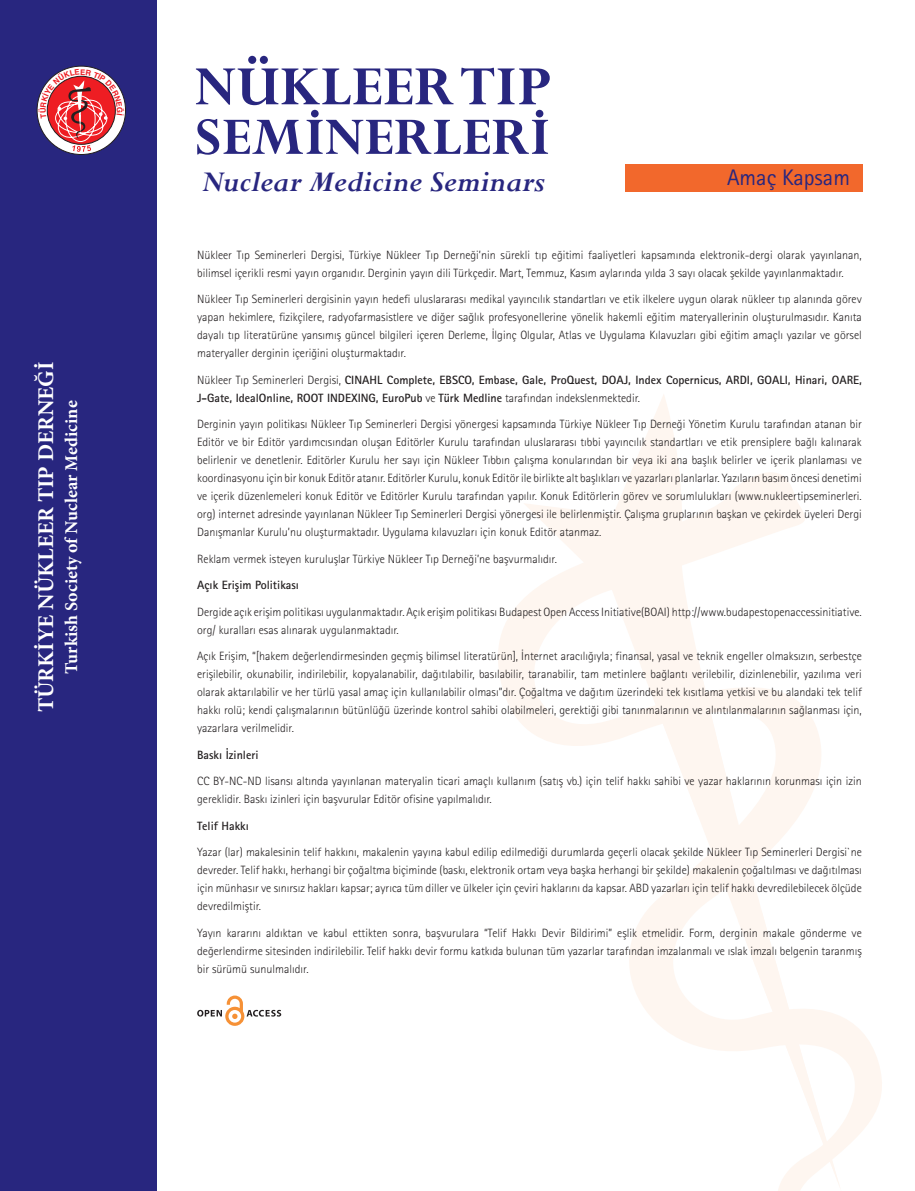
<style>
.page{position:relative;width:915px;height:1191px;background:#fff}
.page>*{position:absolute;margin:0;border:0;box-sizing:border-box;transform-origin:0 0}
.t1{font:700 61.2px "Perpetua Std";color:#28267f}
.t2{font:700 58.05px "Perpetua Std";color:#28267f}
.t3{font:italic 700 32.4px "Perpetua Std";color:#28267f}
.t4{font:700 22.5px "Minion Pro";color:#fff}
.t5{font:22.5px "Rotis Sans Serif Std";color:#28267f}
.t6{font:700 18px "Minion Pro";color:#fff}
.t7{font:300 12px/18px "Rotis Sans Serif Std";color:#231f20;text-align:justify}
.t8{font:700 12px/18px "Rotis Sans Serif Std";color:#231f20}
.s1{font-weight:300}
</style>
<div class="page">
<svg style="left:635px;top:395px;width:43px;height:68px;fill:#fef6f0"></svg>
<svg style="left:498px;top:463px;width:384px;height:728px"></svg>
<svg style="left:640px;top:649px;width:200px;height:541px"></svg>
<div style="left:0;top:0;width:156px;height:1191px;background:#28267f"></div>
<div style="left:311px;top:110px;width:7px;height:7px;background:#28267f;border-radius:50%"></div>
<div style="left:535px;top:110px;width:8px;height:7px;background:#28267f;border-radius:50%"></div>
<div style="left:625px;top:164px;width:237px;height:27px;background:#f2682c"></div>
<svg style="left:197px;top:995px;width:84px;height:30px"></svg>
<svg style="left:39px;top:69px;width:85px;height:83px;background:#c77483"></svg>
<h3 class="t4" style="left:30px;top:712px;width:352px;rotate:-90deg">TÜRKİYE NÜKLEER TIP DERNEĞİ</h3>
<h3 class="t6" style="left:59px;top:673px;width:274px;rotate:-90deg">Turkish Society of Nuclear Medicine</h3>
<h1 class="t1" style="left:195px;top:54px;width:357px">NÜKLEER TIP</h1>
<h2 class="t2" style="left:195px;top:106px;width:357px">SEMINERLERI</h2>
<h3 class="t3" style="left:200px;top:165px;width:346px">Nuclear Medicine Seminars</h3>
<h3 class="t5" style="left:726px;top:164px;width:124px">Amaç Kapsam</h3>
<p class="t7" style="left:197px;top:245px;width:666px">Nükleer Tıp Seminerleri Dergisi, Türkiye Nükleer Tıp Derneği’nin sürekli tıp eğitimi faaliyetleri kapsamında elektronik-dergi olarak yayınlanan, bilimsel içerikli resmi yayın organıdır. Derginin yayın dili Türkçedir. Mart, Temmuz, Kasım aylarında yılda 3 sayı olacak şekilde yayınlanmaktadır.</p>
<p class="t7" style="left:197px;top:290px;width:666px">Nükleer Tıp Seminerleri dergisinin yayın hedefi uluslararası medikal yayıncılık standartları ve etik ilkelere uygun olarak nükleer tıp alanında görev yapan hekimlere, fizikçilere, radyofarmasistlere ve diğer sağlık profesyonellerine yönelik hakemli eğitim materyallerinin oluşturulmasıdır. Kanıta dayalı tıp literatürüne yansımış güncel bilgileri içeren Derleme, İlginç Olgular, Atlas ve Uygulama Kılavuzları gibi eğitim amaçlı yazılar ve görsel materyaller derginin içeriğini oluşturmaktadır.</p>
<p class="t8" style="left:197px;top:370px;width:666px"><span class="s1">Nükleer Tıp Seminerleri Dergisi,</span> CINAHL Complete, EBSCO, Embase, Gale, ProQuest, DOAJ, Index Copernicus, ARDI, GOALI, Hinari, OARE,<br>J-Gate, IdealOnline, ROOT INDEXING, EuroPub <span class="s1">ve</span> Türk Medline <span class="s1">tarafından indekslenmektedir.</span></p>
<p class="t7" style="left:197px;top:415px;width:666px">Derginin yayın politikası Nükleer Tıp Seminerleri Dergisi yönergesi kapsamında Türkiye Nükleer Tıp Derneği Yönetim Kurulu tarafından atanan bir Editör ve bir Editör yardımcısından oluşan Editörler Kurulu tarafından uluslararası tıbbi yayıncılık standartları ve etik prensiplere bağlı kalınarak belirlenir ve denetlenir. Editörler Kurulu her sayı için Nükleer Tıbbın çalışma konularından bir veya iki ana başlık belirler ve içerik planlaması ve koordinasyonu için bir konuk Editör atanır. Editörler Kurulu, konuk Editör ile birlikte alt başlıkları ve yazarları planlarlar. Yazıların basım öncesi denetimi ve içerik düzenlemeleri konuk Editör ve Editörler Kurulu tarafından yapılır. Konuk Editörlerin görev ve sorumlulukları (www.nukleertipseminerleri. org) internet adresinde yayınlanan Nükleer Tıp Seminerleri Dergisi yönergesi ile belirlenmiştir. Çalışma gruplarının başkan ve çekirdek üyeleri Dergi Danışmanlar Kurulu’nu oluşturmaktadır. Uygulama kılavuzları için konuk Editör atanmaz.</p>
<p class="t7" style="left:197px;top:549px;width:361px">Reklam vermek isteyen kuruluşlar Türkiye Nükleer Tıp Derneği’ne başvurmalıdır.</p>
<p class="t8" style="left:197px;top:576px;width:103px">Açık Erişim Politikası</p>
<p class="t7" style="left:197px;top:602px;width:666px">Dergide açık erişim politikası uygulanmaktadır. Açık erişim politikası Budapest Open Access Initiative(BOAI) http://www.budapestopenaccessinitiative. org/ kuralları esas alınarak uygulanmaktadır.</p>
<p class="t7" style="left:197px;top:647px;width:666px">Açık Erişim, “[hakem değerlendirmesinden geçmiş bilimsel literatürün], İnternet aracılığıyla; finansal, yasal ve teknik engeller olmaksızın, serbestçe erişilebilir, okunabilir, indirilebilir, kopyalanabilir, dağıtılabilir, basılabilir, taranabilir, tam metinlere bağlantı verilebilir, dizinlenebilir, yazılıma veri olarak aktarılabilir ve her türlü yasal amaç için kullanılabilir olması”dır. Çoğaltma ve dağıtım üzerindeki tek kısıtlama yetkisi ve bu alandaki tek telif hakkı rolü; kendi çalışmalarının bütünlüğü üzerinde kontrol sahibi olabilmeleri, gerektiği gibi tanınmalarının ve alıntılanmalarının sağlanması için, yazarlara verilmelidir.</p>
<p class="t8" style="left:197px;top:745px;width:63px">Baskı İzinleri</p>
<p class="t7" style="left:197px;top:772px;width:666px">CC BY-NC-ND lisansı altında yayınlanan materyalin ticari amaçlı kullanım (satış vb.) için telif hakkı sahibi ve yazar haklarının korunması için izin gereklidir. Baskı izinleri için başvurular Editör ofisine yapılmalıdır.</p>
<p class="t8" style="left:197px;top:816px;width:53px">Telif Hakkı</p>
<p class="t7" style="left:197px;top:843px;width:666px">Yazar (lar) makalesinin telif hakkını, makalenin yayına kabul edilip edilmediği durumlarda geçerli olacak şekilde Nükleer Tıp Seminerleri Dergisi`ne devreder. Telif hakkı, herhangi bir çoğaltma biçiminde (baskı, elektronik ortam veya başka herhangi bir şekilde) makalenin çoğaltılması ve dağıtılması için münhasır ve sınırsız hakları kapsar; ayrıca tüm diller ve ülkeler için çeviri haklarını da kapsar. ABD yazarları için telif hakkı devredilebilecek ölçüde devredilmiştir.</p>
<p class="t7" style="left:197px;top:923px;width:666px">Yayın kararını aldıktan ve kabul ettikten sonra, başvurulara “Telif Hakkı Devir Bildirimi” eşlik etmelidir. Form, derginin makale gönderme ve değerlendirme sitesinden indirilebilir. Telif hakkı devir formu katkıda bulunan tüm yazarlar tarafından imzalanmalı ve ıslak imzalı belgenin taranmış bir sürümü sunulmalıdır.</p>
</div>
